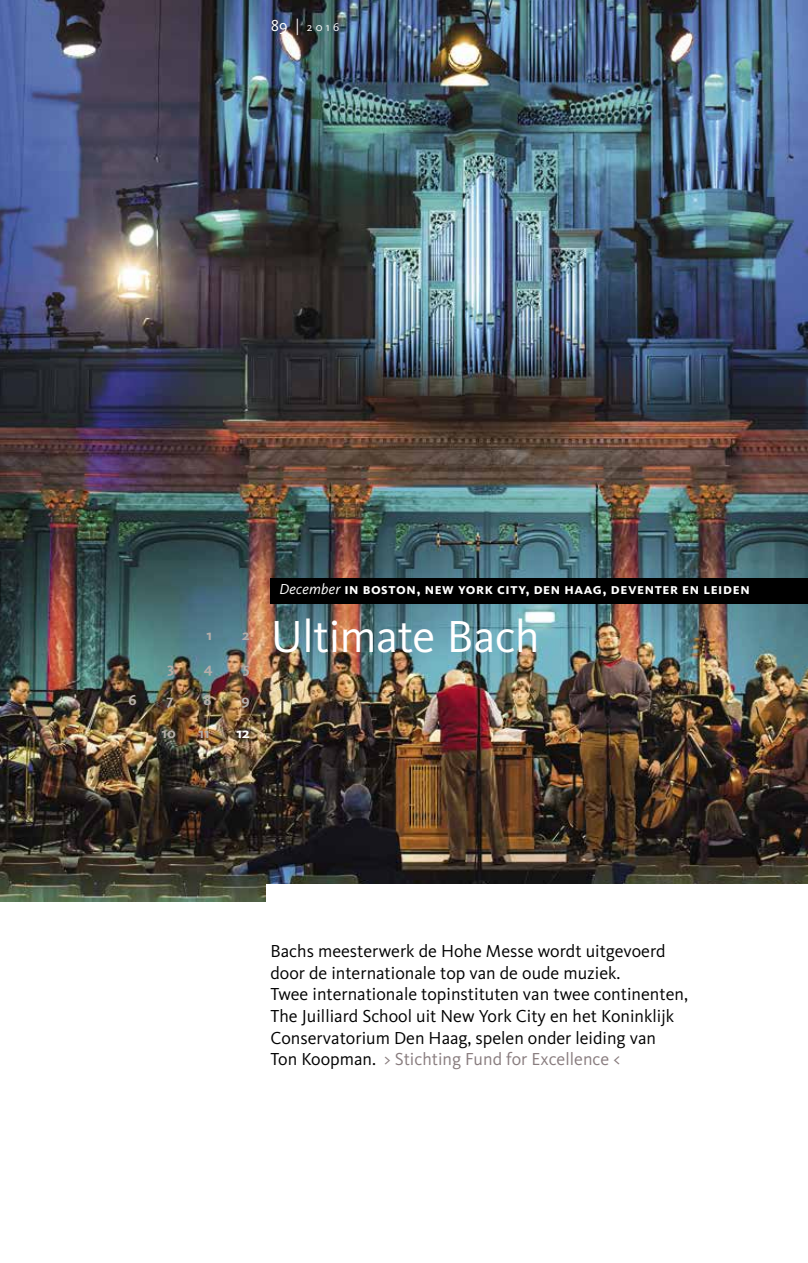
<style>
.page{position:relative;width:808px;height:1263px;background:#fff}
.page>*{position:absolute;margin:0;border:0;box-sizing:border-box;transform-origin:0 0}
.t1{font:46.5px "Kievit OT";color:#fff}
.t2{font:18px/21.6px "Kievit OT";color:#000}
.t3{font:700 15px "Kievit OT";letter-spacing:.04em;color:#fff}
.t4{font:700 15px "Kievit OT";color:#b6aeaa}
.t5{font:12px "Kievit OT";color:#fff}
.s1{font-size:16.5px}
.s2{font-weight:400;font-style:italic}
.s3{color:#887c7e}
.s4{font-size:18.9px;color:#887c7e}
</style>
<div class="page">
<img style="left:0;top:0;width:808px;height:901px">
<svg style="left:0;top:884px;width:1px;height:18px"></svg>
<svg style="left:0;top:578px;width:1px;height:26px"></svg>
<div style="left:267px;top:884px;width:541px;height:34px;background:#fff"></div>
<div style="left:271px;top:578px;width:537px;height:26px;background:#000"></div>
<p class="t5" style="left:271px;top:20px;width:70px"><span class="s1">89 |</span> 2016</p>
<p class="t4" style="left:207px;top:627px;width:7px">1</p>
<p class="t4" style="left:242px;top:627px;width:9px">2</p>
<p class="t4" style="left:167px;top:659px;width:8px">3</p>
<p class="t4" style="left:204px;top:659px;width:11px">4</p>
<p class="t4" style="left:243px;top:659px;width:8px">5</p>
<p class="t4" style="left:129px;top:692px;width:10px">6</p>
<p class="t4" style="left:166px;top:692px;width:9px">7</p>
<p class="t4" style="left:203px;top:692px;width:10px">8</p>
<p class="t4" style="left:241px;top:692px;width:10px">9</p>
<p class="t4" style="left:162px;top:724px;width:16px">10</p>
<p class="t4" style="left:198px;top:724px;width:13px">11</p>
<p class="t3" style="left:237px;top:724px;width:15px">12</p>
<p class="t3" style="left:279px;top:580px;width:472px"><span class="s2">December</span> in boston, new york city, den haag, deventer en leiden</p>
<h1 class="t1" style="left:271px;top:610px;width:270px">Ultimate Bach</h1>
<p class="t2" style="left:270px;top:940px;width:419px">Bachs meesterwerk de Hohe Messe wordt uitgevoerd door de internationale top van de oude muziek.<br>Twee internationale topinstituten van twee continenten, The Juilliard School uit New York City en het Koninklijk Conservatorium Den Haag, spelen onder leiding van<br>Ton Koopman. <span class="s3">&gt; Stichting Fund for Excellence</span> <span class="s4">&lt;</span></p>
</div>
